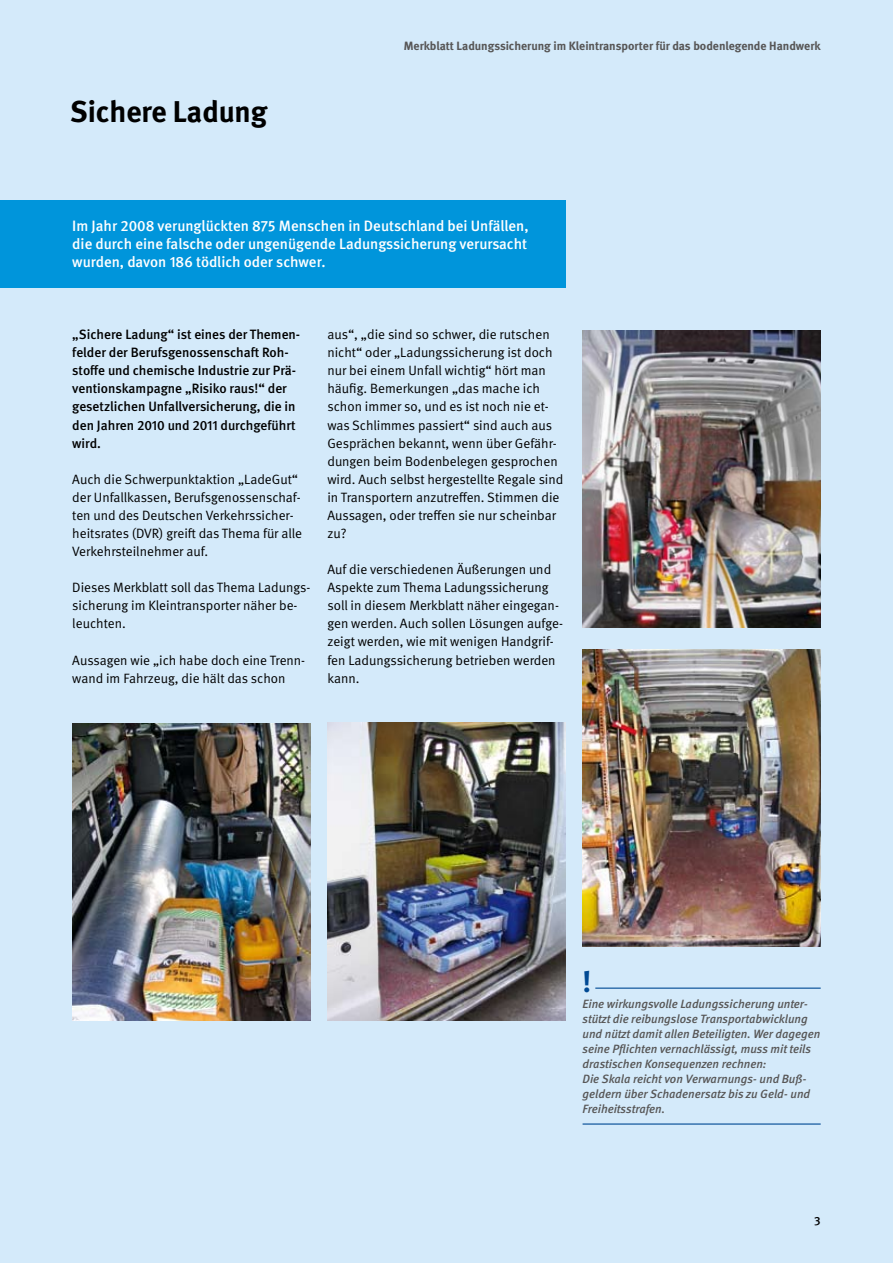
<style>
.page{position:relative;width:893px;height:1263px;background:#d4eafa}
.page>*{position:absolute;margin:0;border:0;box-sizing:border-box;transform-origin:0 0}
.t1{font:700 30px "DGUV Meta";color:#000}
.t2{font:700 30px "DGUV Meta";color:#004993}
.t3{font:500 15px/18px "DGUV Meta";color:#fff;text-align:justify}
.t4{font:13.5px/18.1px "DGUV Meta";color:#000}
.t5{font:500 13.5px/18.1px "DGUV Meta";color:#000}
.t6{font:italic 500 12px/15px "DGUV Meta";color:#575656}
.t7{font:700 12px "DGUV Meta";color:#575656}
.t8{font:500 12px "DGUV Meta";color:#000}
</style>
<div class="page">
<img style="left:72px;top:723px;width:238px;height:297px">
<img style="left:583px;top:330px;width:238px;height:298px">
<img style="left:583px;top:649px;width:238px;height:298px">
<div style="left:0;top:200px;width:566px;height:88px;background:#0095db"></div>
<hr style="left:595px;top:987px;width:226px;height:2px;background:#004993">
<hr style="left:583px;top:1123px;width:238px;height:1px;background:#004993">
<img style="left:327px;top:723px;width:239px;height:297px">
<h1 class="t1" style="left:70px;top:94px;width:199px">Sichere Ladung</h1>
<p class="t7" style="left:404px;top:39px;width:418px">Merkblatt Ladungssicherung im Kleintransporter für das bodenlegende Handwerk</p>
<p class="t3" style="left:72px;top:217px;width:458px">Im Jahr 2008 verunglückten 875 Menschen in Deutschland bei Unfällen, die durch eine falsche oder ungenügende Ladungssicherung verursacht wurden, davon 186 tödlich oder schwer.</p>
<p class="t5" style="left:72px;top:326px;width:229px">„Sichere Ladung“ ist eines der Themen&shy;felder der Berufsgenossenschaft Roh&shy;stoffe und chemische Industrie zur Prä&shy;ventionskampagne „Risiko raus!“ der gesetzlichen Unfallversicherung, die in den Jahren 2010 und 2011 durchgeführt wird.</p>
<p class="t4" style="left:72px;top:470px;width:231px">Auch die Schwerpunktaktion „LadeGut“ der Unfallkassen, Berufsgenossenschaf&shy;ten und des Deutschen Verkehrssicher&shy;heitsrates (DVR) greift das Thema für alle Verkehrsteilnehmer auf.</p>
<p class="t4" style="left:72px;top:579px;width:240px">Dieses Merkblatt soll das Thema Ladungs&shy;sicherung im Kleintransporter näher be&shy;leuchten.</p>
<p class="t4" style="left:72px;top:651px;width:234px">Aussagen wie „ich habe doch eine Trenn&shy;wand im Fahrzeug, die hält das schon</p>
<p class="t4" style="left:327px;top:326px;width:238px">aus“, „die sind so schwer, die rutschen nicht“ oder „Ladungssicherung ist doch nur bei einem Unfall wichtig“ hört man häufig. Bemerkungen „das mache ich schon immer so, und es ist noch nie et&shy;was Schlimmes passiert“ sind auch aus Gesprächen bekannt, wenn über Gefähr&shy;dungen beim Bodenbelegen gesprochen wird. Auch selbst hergestellte Regale sind in Transportern anzutreffen. Stimmen die Aussagen, oder treffen sie nur scheinbar zu?</p>
<p class="t4" style="left:327px;top:561px;width:237px">Auf die verschiedenen Äußerungen und Aspekte zum Thema Ladungssicherung soll in diesem Merkblatt näher eingegan&shy;gen werden. Auch sollen Lösungen aufge&shy;zeigt werden, wie mit wenigen Handgrif&shy;fen Ladungssicherung betrieben werden kann.</p>
<h1 class="t2" style="left:583px;top:964px;width:10px">!</h1>
<p class="t6" style="left:583px;top:996px;width:239px">Eine wirkungsvolle Ladungssicherung unter&shy;stützt die reibungslose Transportabwicklung und nützt damit allen Beteiligten. Wer dagegen seine Pflichten vernachlässigt, muss mit teils drastischen Konsequenzen rechnen:<br>Die Skala reicht von Verwarnungs- und Buß&shy;geldern über Schadenersatz bis zu Geld- und Freiheitsstrafen.</p>
<p class="t8" style="left:814px;top:1213px;width:8px">3</p>
</div>
